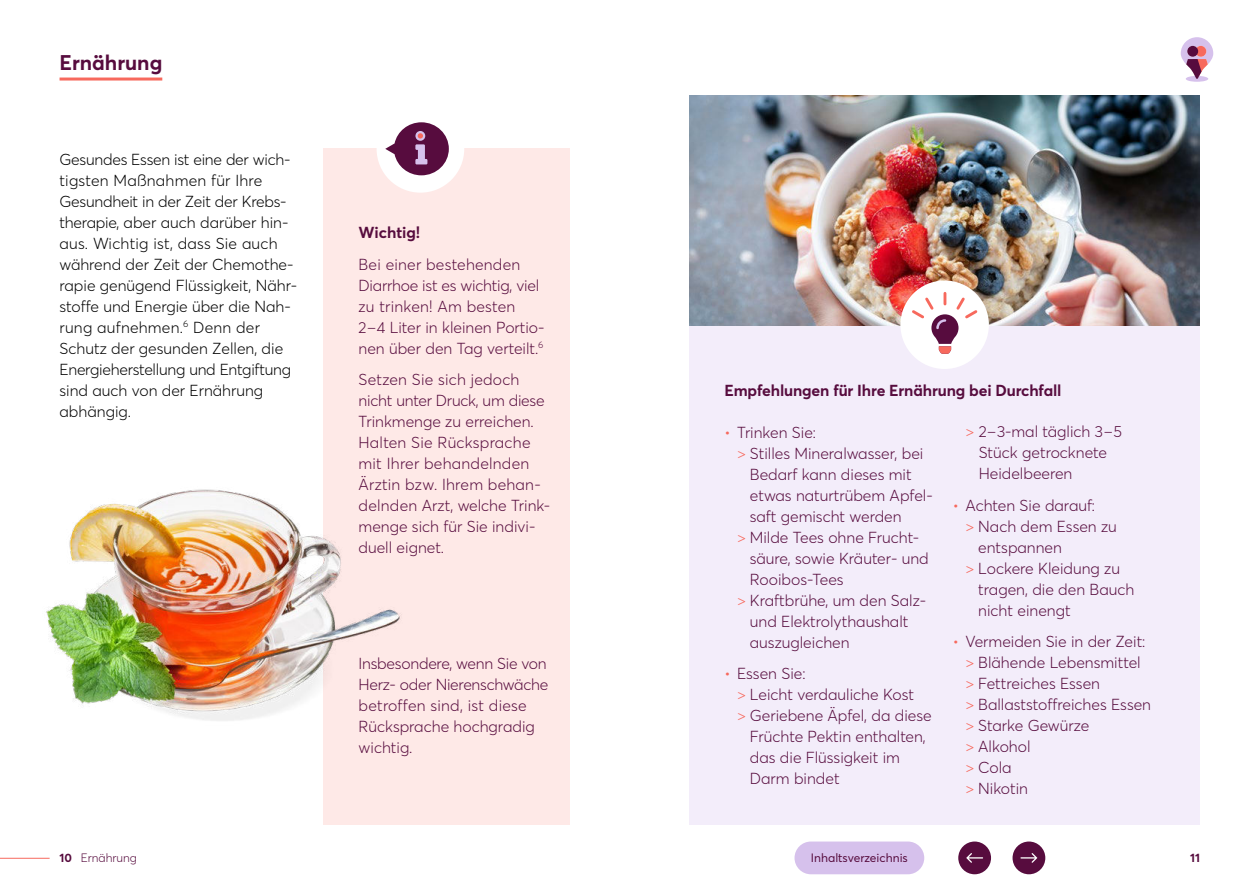
<style>
.page{position:relative;width:1259px;height:893px;background:#fff}
.page>*{position:absolute;margin:0;border:0;box-sizing:border-box;transform-origin:0 0}
.t1{font:700 21px "Averta Std PE";color:#570c3e}
.t2{font:300 15.75px/21px "Averta Std PE";color:#570c3e}
.t3{font:300 15.75px/21px "Averta Std PE";color:#000}
.t4{font:700 15.75px "Averta Std PE";letter-spacing:-.01em;color:#570c3e}
.t5{font:12px "Averta Std PE";color:#570c3e}
.t6{font:300 12px "Averta Std PE";color:#570c3e}
.t7{font:700 12px "Averta Std PE";color:#570c3e}
.s1{color:#f7695d}
</style>
<div class="page">
<img style="left:689px;top:96px;width:510px;height:230px">
<div style="left:323px;top:149px;width:247px;height:676px;background:#fee9e7"></div>
<div style="left:1185px;top:76px;width:23px;height:6px;background:#d6c1ec;border-radius:50%"></div>
<svg style="left:1180px;top:37px;width:33px;height:42px"></svg>
<hr style="left:60px;top:78px;width:102px;height:3px;background:#f7695d">
<div style="left:376px;top:105px;width:88px;height:88px;background:#fff;border-radius:50%"></div>
<svg style="left:385px;top:122px;width:64px;height:53px"></svg>
<div style="left:689px;top:326px;width:510px;height:499px;background:#f3edfa"></div>
<div style="left:900px;top:280px;width:89px;height:89px;background:#fff;border-radius:50%"></div>
<svg style="left:909px;top:293px;width:70px;height:61px"></svg>
<img style="left:46px;top:489px;width:354px;height:232px">
<hr style="left:0;top:858px;width:50px;height:1px;background:#f7695d">
<div style="left:794px;top:841px;width:130px;height:33px;background:#d6c1ec;border-radius:16px"></div>
<div style="left:958px;top:841px;width:33px;height:33px;background:#570c3e;border-radius:50%"></div>
<svg style="left:966px;top:853px;width:17px;height:10px"></svg>
<div style="left:1012px;top:841px;width:33px;height:33px;background:#570c3e;border-radius:50%"></div>
<svg style="left:1020px;top:853px;width:17px;height:10px"></svg>
<h1 class="t1" style="left:60px;top:51px;width:104px">Ernährung</h1>
<p class="t3" style="left:60px;top:149px;width:239px">Gesundes Essen ist eine der wich&shy;tigsten Maßnahmen für Ihre<br>Gesundheit in der Zeit der Krebs&shy;therapie, aber auch darüber hin&shy;aus. Wichtig ist, dass Sie auch während der Zeit der Chemothe&shy;rapie genügend Flüssigkeit, Nähr&shy;stoffe und Energie über die Nah&shy;rung aufnehmen.<sup>6</sup> Denn der<br>Schutz der gesunden Zellen, die<br>Energieherstellung und Entgiftung sind auch von der Ernährung abhängig.</p>
<p class="t4" style="left:358px;top:223px;width:63px">Wichtig!</p>
<p class="t2" style="left:358px;top:254px;width:187px">Bei einer bestehenden<br>Diarrhoe ist es wichtig, viel zu trinken! Am besten<br>2–4 Liter in kleinen Portio&shy;nen über den Tag verteilt.<sup>6</sup></p>
<p class="t2" style="left:358px;top:369px;width:193px">Setzen Sie sich jedoch nicht unter Druck, um diese<br>Trinkmenge zu erreichen.<br>Halten Sie Rücksprache mit Ihrer behandelnden<br>Ärztin bzw. Ihrem behan&shy;delnden Arzt, welche Trink&shy;menge sich für Sie indivi&shy;duell eignet.</p>
<p class="t2" style="left:358px;top:653px;width:191px">Insbesondere, wenn Sie von<br>Herz- oder Nierenschwäche betroffen sind, ist diese<br>Rücksprache hochgradig wichtig.</p>
<p class="t4" style="left:724px;top:381px;width:339px">Empfehlungen für Ihre Ernährung bei Durchfall</p>
<p class="t2" style="left:724px;top:422px;width:93px"><span class="s1">•</span> Trinken Sie:</p>
<p class="t2" style="left:737px;top:443px;width:188px"><span class="s1">&gt;</span> Stilles Mineralwasser, bei</p>
<p class="t2" style="left:750px;top:464px;width:163px">Bedarf kann dieses mit</p>
<p class="t2" style="left:750px;top:485px;width:184px">etwas naturtrübem Apfel-</p>
<p class="t2" style="left:750px;top:506px;width:153px">saft gemischt werden</p>
<p class="t2" style="left:737px;top:527px;width:184px"><span class="s1">&gt;</span> Milde Tees ohne Frucht-</p>
<p class="t2" style="left:750px;top:548px;width:180px">säure, sowie Kräuter- und</p>
<p class="t2" style="left:750px;top:569px;width:95px">Rooibos-Tees</p>
<p class="t2" style="left:737px;top:590px;width:190px"><span class="s1">&gt;</span> Kraftbrühe, um den Salz-</p>
<p class="t2" style="left:750px;top:611px;width:160px">und Elektrolythaushalt</p>
<p class="t2" style="left:750px;top:632px;width:101px">auszugleichen</p>
<p class="t2" style="left:724px;top:663px;width:83px"><span class="s1">•</span> Essen Sie:</p>
<p class="t2" style="left:737px;top:684px;width:179px"><span class="s1">&gt;</span> Leicht verdauliche Kost</p>
<p class="t2" style="left:737px;top:705px;width:196px"><span class="s1">&gt;</span> Geriebene Äpfel, da diese</p>
<p class="t2" style="left:750px;top:726px;width:177px">Früchte Pektin enthalten,</p>
<p class="t2" style="left:750px;top:747px;width:152px">das die Flüssigkeit im</p>
<p class="t2" style="left:750px;top:768px;width:91px">Darm bindet</p>
<p class="t2" style="left:978px;top:421px;width:145px;text-indent:-13px"><span class="s1">&gt;</span> 2–3-mal täglich 3–5<br>Stück getrocknete<br>Heidelbeeren</p>
<p class="t2" style="left:952px;top:495px;width:144px"><span class="s1">•</span> Achten Sie darauf:</p>
<p class="t2" style="left:965px;top:516px;width:153px"><span class="s1">&gt;</span> Nach dem Essen zu</p>
<p class="t2" style="left:978px;top:537px;width:85px">entspannen</p>
<p class="t2" style="left:965px;top:558px;width:156px"><span class="s1">&gt;</span> Lockere Kleidung zu</p>
<p class="t2" style="left:978px;top:579px;width:158px">tragen, die den Bauch</p>
<p class="t2" style="left:978px;top:600px;width:94px">nicht einengt</p>
<p class="t2" style="left:965px;top:631px;width:187px;text-indent:-13px"><span class="s1">•</span> Vermeiden Sie in der Zeit: <span class="s1">&gt;</span> Blähende Lebensmittel <span class="s1">&gt;</span> Fettreiches Essen<br><span class="s1">&gt;</span> Ballaststoffreiches Essen <span class="s1">&gt;</span> Starke Gewürze<br><span class="s1">&gt;</span> Alkohol<br><span class="s1">&gt;</span> Cola<br><span class="s1">&gt;</span> Nikotin</p>
<p class="t7" style="left:60px;top:851px;width:14px">10</p>
<p class="t6" style="left:81px;top:851px;width:58px">Ernährung</p>
<p class="t5" style="left:811px;top:851px;width:98px">Inhaltsverzeichnis</p>
<p class="t7" style="left:1190px;top:851px;width:11px">11</p>
</div>
